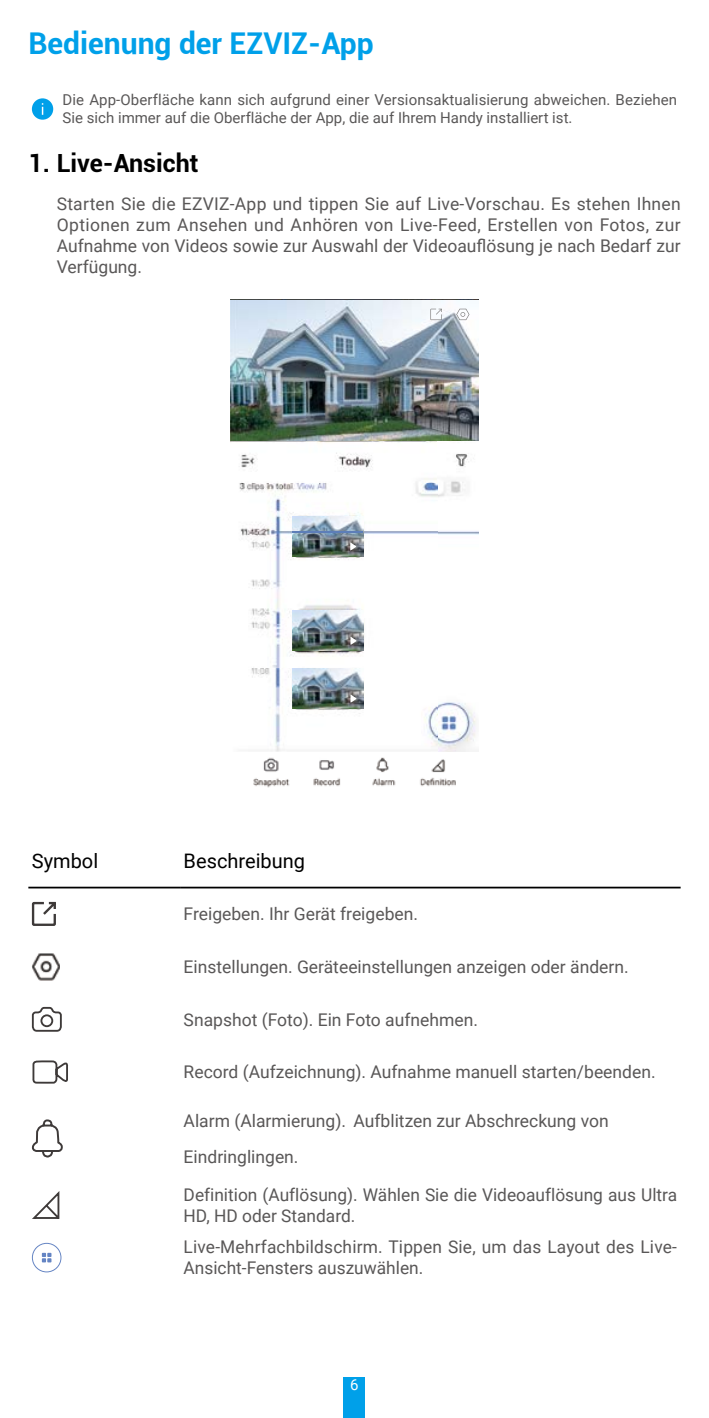
<style>
.page{position:relative;width:709px;height:1418px;background:#fff}
.page>*{position:absolute;margin:0;border:0;box-sizing:border-box;transform-origin:0 0}
.t1{font:700 30px "Roboto";color:#00a0e9}
.t2{font:700 25px "Roboto";color:#000}
.t3{font:20px "Roboto";color:#000}
.t4{font:17.5px/21px "Roboto";color:#595757}
.t5{font:15px/18px "Roboto";letter-spacing:.005em;color:#595757}
.t6{font:15px "Roboto";color:#fff}
</style>
<div class="page">
<div style="left:344px;top:1376px;width:21px;height:41px;background:#00a0e9"></div>
<svg style="left:32px;top:98px;width:21px;height:22px"></svg>
<img style="left:230px;top:352px;width:249px;height:436px">
<img style="left:230px;top:300px;width:248px;height:140px">
<img style="left:293px;top:516px;width:70px;height:40px">
<svg style="left:350px;top:542px;width:6px;height:8px"></svg>
<img style="left:293px;top:610px;width:70px;height:40px">
<svg style="left:350px;top:636px;width:6px;height:9px"></svg>
<img style="left:293px;top:668px;width:70px;height:40px">
<svg style="left:350px;top:694px;width:6px;height:8px"></svg>
<hr style="left:293px;top:531px;width:70px;height:1px;background:#5d7eb8">
<svg style="left:430px;top:309px;width:12px;height:11px"></svg>
<svg style="left:456px;top:309px;width:13px;height:11px"></svg>
<hr style="left:28px;top:886px;width:152px;height:2px;background:#000">
<hr style="left:180px;top:886px;width:500px;height:2px;background:#000">
<svg style="left:31px;top:901px;width:25px;height:25px"></svg>
<img style="left:37px;top:953px;width:19px;height:3px">
<svg style="left:31px;top:956px;width:38px;height:317px"></svg>
<h1 class="t1" style="left:28px;top:22px;width:347px">Bedienung der EZVIZ-App</h1>
<p class="t5" style="left:63px;top:90px;width:616px">Die App-Oberfläche kann sich aufgrund einer Versionsaktualisierung abweichen. Beziehen<br>Sie sich immer auf die Oberfläche der App, die auf Ihrem Handy installiert ist.</p>
<h2 class="t2" style="left:28px;top:145px;width:172px">1. Live-Ansicht</h2>
<p class="t4" style="left:57px;top:192px;width:625px;text-align:justify">Starten Sie die EZVIZ-App und tippen Sie auf Live-Vorschau. Es stehen Ihnen Optionen zum Ansehen und Anhören von Live-Feed, Erstellen von Fotos, zur Aufnahme von Videos sowie zur Auswahl der Videoauflösung je nach Bedarf zur Verfügung.</p>
<p class="t3" style="left:32px;top:847px;width:68px">Symbol</p>
<p class="t3" style="left:184px;top:847px;width:123px">Beschreibung</p>
<p class="t4" style="left:184px;top:902px;width:236px">Freigeben. Ihr Gerät freigeben.</p>
<p class="t4" style="left:184px;top:955px;width:446px">Einstellungen. Geräteeinstellungen anzeigen oder ändern.</p>
<p class="t4" style="left:184px;top:1008px;width:296px">Snapshot (Foto). Ein Foto aufnehmen.</p>
<p class="t4" style="left:184px;top:1060px;width:473px">Record (Aufzeichnung). Aufnahme manuell starten/beenden.</p>
<p class="t4" style="left:184px;top:1101px;width:426px;line-height:36px">Alarm (Alarmierung). Aufblitzen zur Abschreckung von<br>Eindringlingen.</p>
<p class="t4" style="left:184px;top:1183px;width:495px">Definition (Auflösung). Wählen Sie die Videoauflösung aus Ultra<br>HD, HD oder Standard.</p>
<p class="t4" style="left:184px;top:1235px;width:495px">Live-Mehrfachbildschirm. Tippen Sie, um das Layout des Live-<br>Ansicht-Fensters auszuwählen.</p>
<p class="t6" style="left:350px;top:1373px;width:10px">6</p>
</div>
